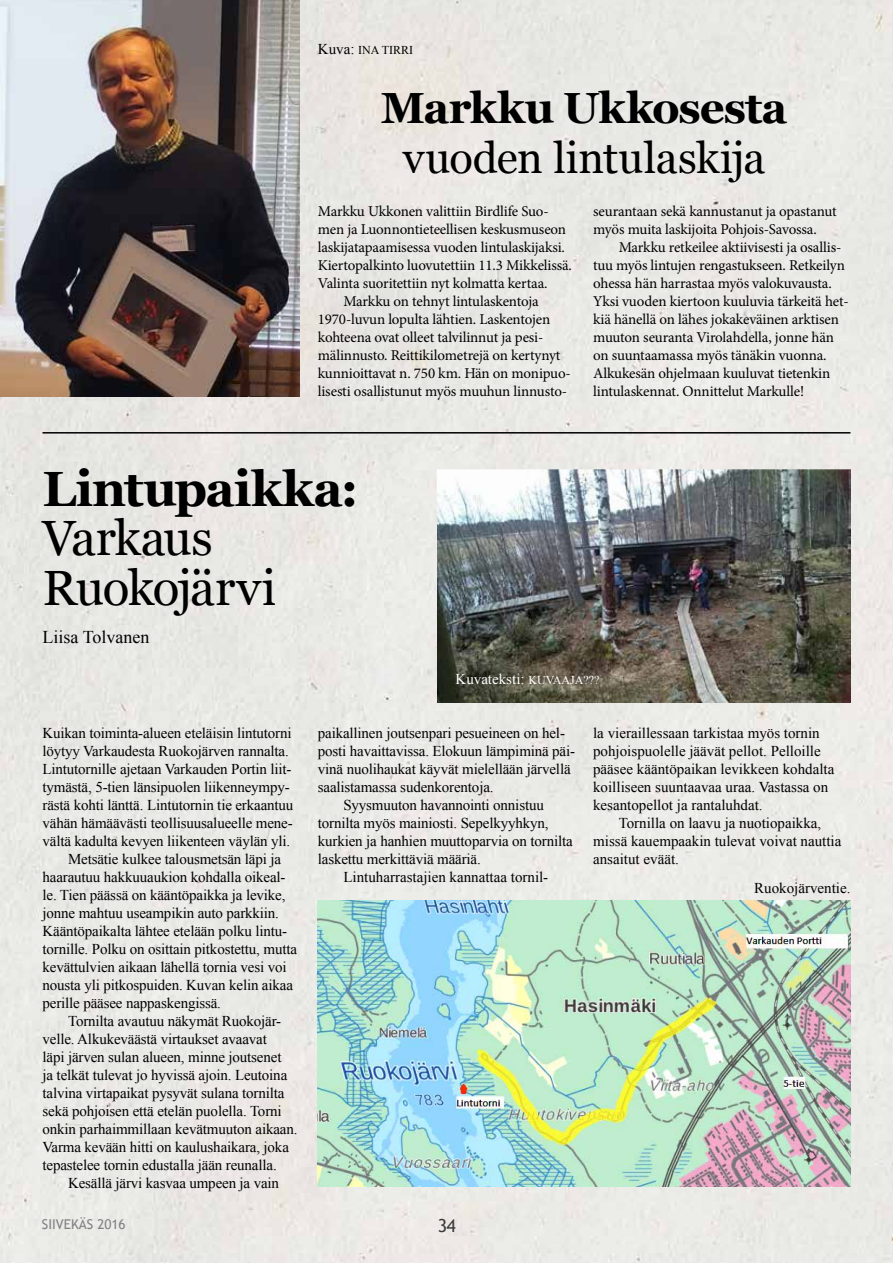
<style>
.page{position:relative;width:893px;height:1263px;background:#e9e9e5}
.page>*{position:absolute;margin:0;border:0;box-sizing:border-box;transform-origin:0 0}
.t1{font:49.5px/49.5px "Georgia";letter-spacing:-.03em;color:#000}
.t2{font:700 49.5px "Georgia";letter-spacing:-.015em;color:#000}
.t3{font:43.5px "Georgia";letter-spacing:-.01em;color:#000}
.t4{font:700 43.5px "Georgia";letter-spacing:-.02em;color:#000}
.t5{font:18px "Times New Roman";color:#000}
.t6{font:18px "Trebuchet MS";color:#000}
.t7{font:15px/18px "Times New Roman";letter-spacing:-.01em;color:#000}
.t8{font:15px/18px "Minion Pro";letter-spacing:-.01em;color:#000}
.t9{font:15px "Times New Roman";color:#fff}
.t10{font:13.5px "Trebuchet MS";color:#808285}
.t11{font:12px "Times New Roman";color:#000}
.s1{font-size:15px}
.s2{font-size:12px}
</style>
<div class="page">
<img style="left:437px;top:470px;width:413px;height:232px">
<img style="left:318px;top:900px;width:532px;height:286px">
<hr style="left:43px;top:432px;width:807px;height:1px;background:#000">
<img style="left:0;top:0;width:300px;height:396px">
<p class="t11" style="left:318px;top:42px;width:97px"><span class="s1">Kuva:</span> INA TIRRI</p>
<h2 class="t4" style="left:381px;top:75px;width:408px">Markku Ukkosesta</h2>
<h2 class="t3" style="left:403px;top:126px;width:364px">vuoden lintulaskija</h2>
<p class="t8" style="left:318px;top:202px;width:232px">Markku Ukkonen valittiin Birdlife Suo-</p>
<p class="t8" style="left:318px;top:220px;width:250px">men ja Luonnontieteellisen keskusmuseon</p>
<p class="t8" style="left:318px;top:238px;width:249px">laskijatapaamisessa vuoden lintulaskijaksi.</p>
<p class="t8" style="left:318px;top:256px;width:256px">Kiertopalkinto luovutettiin 11.3 Mikkelissä.</p>
<p class="t8" style="left:318px;top:274px;width:231px">Valinta suoritettiin nyt kolmatta kertaa.</p>
<p class="t8" style="left:343px;top:292px;width:197px">Markku on tehnyt lintulaskentoja</p>
<p class="t8" style="left:318px;top:310px;width:234px">1970-luvun lopulta lähtien. Laskentojen</p>
<p class="t8" style="left:318px;top:328px;width:227px">kohteena ovat olleet talvilinnut ja pesi-</p>
<p class="t8" style="left:318px;top:346px;width:244px">mälinnusto. Reittikilometrejä on kertynyt</p>
<p class="t8" style="left:318px;top:364px;width:255px">kunnioittavat n. 750 km. Hän on monipuo-</p>
<p class="t8" style="left:318px;top:382px;width:251px">lisesti osallistunut myös muuhun linnusto-</p>
<p class="t8" style="left:593px;top:202px;width:245px">seurantaan sekä kannustanut ja opastanut myös muita laskijoita Pohjois-Savossa.</p>
<p class="t8" style="left:593px;top:238px;width:257px;text-indent:26px">Markku retkeilee aktiivisesti ja osallis&shy;tuu myös lintujen rengastukseen. Retkeilyn ohessa hän harrastaa myös valokuvausta.<br>Yksi vuoden kiertoon kuuluvia tärkeitä het&shy;kiä hänellä on lähes jokakeväinen arktisen muuton seuranta Virolahdella, jonne hän on suuntaamassa myös tänäkin vuonna.<br>Alkukesän ohjelmaan kuuluvat tietenkin lintulaskennat. Onnittelut Markulle!</p>
<h1 class="t2" style="left:43px;top:451px;width:318px">Lintupaikka:</h1>
<h1 class="t1" style="left:43px;top:511px;width:235px">Varkaus<br>Ruokojärvi</h1>
<p class="t5" style="left:43px;top:624px;width:108px">Liisa Tolvanen</p>
<p class="t7" style="left:43px;top:724px;width:251px">Kuikan toiminta-alueen eteläisin lintutorni</p>
<p class="t7" style="left:43px;top:742px;width:248px">löytyy Varkaudesta Ruokojärven rannalta.</p>
<p class="t7" style="left:43px;top:760px;width:251px">Lintutornille ajetaan Varkauden Portin liit-</p>
<p class="t7" style="left:43px;top:778px;width:249px">tymästä, 5-tien länsipuolen liikenneympy-</p>
<p class="t7" style="left:43px;top:796px;width:252px">rästä kohti länttä. Lintutornin tie erkaantuu</p>
<p class="t7" style="left:43px;top:814px;width:252px">vähän hämäävästi teollisuusalueelle mene-</p>
<p class="t7" style="left:43px;top:832px;width:249px">vältä kadulta kevyen liikenteen väylän yli.</p>
<p class="t7" style="left:68px;top:850px;width:215px">Metsätie kulkee talousmetsän läpi ja</p>
<p class="t7" style="left:43px;top:868px;width:244px">haarautuu hakkuuaukion kohdalla oikeal-</p>
<p class="t7" style="left:43px;top:886px;width:244px">le. Tien päässä on kääntöpaikka ja levike,</p>
<p class="t7" style="left:43px;top:904px;width:238px">jonne mahtuu useampikin auto parkkiin.</p>
<p class="t7" style="left:43px;top:922px;width:246px">Kääntöpaikalta lähtee etelään polku lintu-</p>
<p class="t7" style="left:43px;top:940px;width:256px">tornille. Polku on osittain pitkostettu, mutta</p>
<p class="t7" style="left:43px;top:958px;width:246px">kevättulvien aikaan lähellä tornia vesi voi</p>
<p class="t7" style="left:43px;top:976px;width:252px">nousta yli pitkospuiden. Kuvan kelin aikaa</p>
<p class="t7" style="left:43px;top:994px;width:180px">perille pääsee nappaskengissä.</p>
<p class="t7" style="left:68px;top:1012px;width:215px">Tornilta avautuu näkymät Ruokojär-</p>
<p class="t7" style="left:43px;top:1030px;width:226px">velle. Alkukeväästä virtaukset avaavat</p>
<p class="t7" style="left:43px;top:1048px;width:240px">läpi järven sulan alueen, minne joutsenet</p>
<p class="t7" style="left:43px;top:1066px;width:246px">ja telkät tulevat jo hyvissä ajoin. Leutoina</p>
<p class="t7" style="left:43px;top:1084px;width:244px">talvina virtapaikat pysyvät sulana tornilta</p>
<p class="t7" style="left:43px;top:1102px;width:241px">sekä pohjoisen että etelän puolella. Torni</p>
<p class="t7" style="left:43px;top:1120px;width:256px">onkin parhaimmillaan kevätmuuton aikaan.</p>
<p class="t7" style="left:43px;top:1138px;width:248px">Varma kevään hitti on kaulushaikara, joka</p>
<p class="t7" style="left:43px;top:1156px;width:236px">tepastelee tornin edustalla jään reunalla.</p>
<p class="t7" style="left:68px;top:1174px;width:213px">Kesällä järvi kasvaa umpeen ja vain</p>
<p class="t9" style="left:455px;top:669px;width:145px">Kuvateksti: <span class="s2">KUVAAJA???</span></p>
<p class="t7" style="left:318px;top:724px;width:249px">paikallinen joutsenpari pesueineen on hel-</p>
<p class="t7" style="left:318px;top:742px;width:259px">posti havaittavissa. Elokuun lämpiminä päi-</p>
<p class="t7" style="left:318px;top:760px;width:254px">vinä nuolihaukat käyvät mielellään järvellä</p>
<p class="t7" style="left:318px;top:778px;width:177px">saalistamassa sudenkorentoja.</p>
<p class="t7" style="left:343px;top:796px;width:202px">Syysmuuton havannointi onnistuu</p>
<p class="t7" style="left:318px;top:814px;width:232px">tornilta myös mainiosti. Sepelkyyhkyn,</p>
<p class="t7" style="left:318px;top:832px;width:256px">kurkien ja hanhien muuttoparvia on tornilta</p>
<p class="t7" style="left:318px;top:850px;width:165px">laskettu merkittäviä määriä.</p>
<p class="t7" style="left:343px;top:868px;width:206px">Lintuharrastajien kannattaa tornil-</p>
<p class="t7" style="left:593px;top:724px;width:243px">la vieraillessaan tarkistaa myös tornin pohjoispuolelle jäävät pellot. Pelloille pääsee kääntöpaikan levikkeen kohdalta koilliseen suuntaavaa uraa. Vastassa on kesantopellot ja rantaluhdat.</p>
<p class="t7" style="left:593px;top:814px;width:250px;text-indent:26px">Tornilla on laavu ja nuotiopaikka, missä kauempaakin tulevat voivat nauttia ansaitut eväät.</p>
<p class="t7" style="left:754px;top:878px;width:98px">Ruokojärventie.</p>
<p class="t10" style="left:42px;top:1216px;width:85px">SIIVEKÄS 2016</p>
<p class="t6" style="left:437px;top:1215px;width:20px">34</p>
</div>
